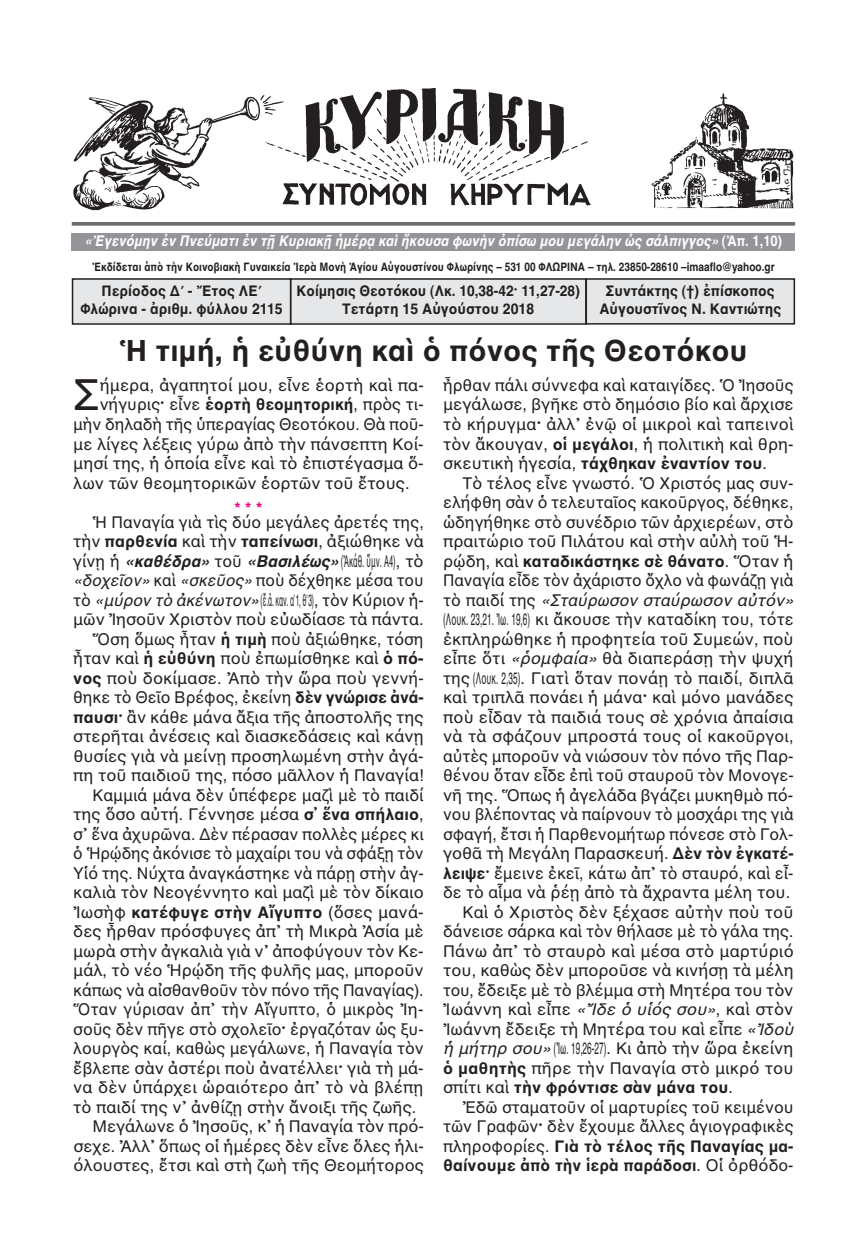
<style>
.page{position:relative;width:867px;height:1257px;background:#fff}
.page>*{position:absolute;margin:0;border:0;box-sizing:border-box;transform-origin:0 0}
.t1{font:43.5px "AL Helvetica";color:#231f20}
.t2{font:700 30px "AL Helvetica";color:#231f20}
.t3{font:16.5px/14.1px "AL Helvetica";color:#231f20}
.t4{font:16.5px "AL Helvetica";color:#231f20;scale:.95 1}
.t5{font:700 16.5px "AL Helvetica";color:#231f20}
.t6{font:16.5px "AL Helvetica";color:#231f20;scale:.5 1}
.t7{font:italic 16.5px "AL Helvetica";color:#231f20}
.t8{font:700 15px/18px "AL Helvetica";color:#231f20;text-align:center;scale:.95 1}
.t9{font:italic 700 15px "AL Helvetica";color:#fff;scale:.88 1}
.t10{font:700 15px/18px "AL Helvetica";color:#231f20;text-align:center;scale:.93 1}
.t11{font:700 12px "AL Helvetica";color:#231f20;scale:.85 1}
.s1{font-style:normal}
.s2{font-weight:700}
.s3{font-weight:700;color:#ed028c}
.s4{font-weight:700;font-style:italic}
.s5{font-style:italic}
.s6{font-weight:400}
</style>
<div class="page">
<div style="left:291px;top:280px;width:294px;height:43px;background:#e6e7e9"></div>
<div style="left:290px;top:278px;width:296px;height:47px;border:2px solid #231f20"></div>
<div style="left:73px;top:280px;width:217px;height:43px;background:#e6e7e9"></div>
<div style="left:72px;top:278px;width:219px;height:47px;border:2px solid #231f20"></div>
<div style="left:587px;top:280px;width:206px;height:43px;background:#e6e7e9"></div>
<div style="left:585px;top:278px;width:210px;height:46px;border:2px solid #231f20"></div>
<svg style="left:72px;top:222px;width:723px;height:4px;fill:#6c6d70"></svg>
<div style="left:72px;top:233px;width:723px;height:18px;background:#939598"></div>
<img style="left:73px;top:88px;width:721px;height:123px">
<p class="t9" style="left:85px;top:232px;width:794px">«Ἐγενόμην ἐν Πνεύματι ἐν τῇ Κυριακῇ ἡμέρᾳ καὶ ἤκουσα φωνὴν ὀπίσω μου μεγάλην ὡς σάλπιγγος» <span class="s1">(Ἀπ. 1,10)</span></p>
<p class="t11" style="left:92px;top:260px;width:804px">Ἐκδίδεται ἀπὸ τὴν Κοινοβιακὴ Γυναικεία Ἱερὰ Μονὴ Ἁγίου Αὐγουστίνου Φλωρίνης – 531 00 ΦΛΩΡΙΝΑ – τηλ. 23850-28610 –imaaflo@yahoo.gr</p>
<p class="t8" style="left:80px;top:282px;width:214px">Περίοδος Δ΄ - Ἔτος ΛΕ΄<br>Φλώρινα - ἀριθμ. φύλλου 2115</p>
<p class="t8" style="left:599px;top:282px;width:193px">Συντάκτης (†) ἐπίσκοπος<br>Αὐγουστῖνος Ν. Καντιώτης</p>
<p class="t2" style="left:119px;top:333px;width:630px">Ἡ τιμή, ἡ εὐθύνη καὶ ὁ πόνος τῆς Θεοτόκου</p>
<p class="t10" style="left:296px;top:282px;width:306px">Κοίμησις Θεοτόκου (Λκ. 10,38-42· 11,27-28)<br>Τετάρτη 15 Αὐγούστου 2018</p>
<p class="t1" style="left:73px;top:370px;width:28px">Σ</p>
<p class="t3" style="left:100px;top:378px;width:326px">ήμερα, ἀγαπητοί μου, εἶνε ἑορτὴ καὶ πα-</p>
<p class="t3" style="left:100px;top:397px;width:325px">νήγυρις<span class="s2">·</span> εἶνε <span class="s2">ἑορτὴ θεομητορική</span>, πρὸς τι-</p>
<p class="t3" style="left:73px;top:417px;width:352px">μὴν δηλαδὴ τῆς ὑπεραγίας Θεοτόκου. Θὰ ποῦ-</p>
<p class="t3" style="left:73px;top:436px;width:352px">με λίγες λέξεις γύρω ἀπὸ τὴν πάνσεπτη Κοί-</p>
<p class="t3" style="left:73px;top:456px;width:352px">μησί της, ἡ ὁποία εἶνε καὶ τὸ ἐπιστέγασμα ὅ-</p>
<p class="t3" style="left:73px;top:475px;width:338px">λων τῶν θεομητορικῶν ἑορτῶν τοῦ ἔτους.</p>
<p class="t3" style="left:93px;top:500px;width:332px;text-indent:142px"><span class="s3">***<br></span>Ἡ Παναγία γιὰ τὶς δύο μεγάλες ἀρετές της,</p>
<p class="t3" style="left:73px;top:534px;width:352px">τὴν <span class="s2">παρθενία</span> καὶ τὴν <span class="s2">ταπείνωσι</span>, ἀξιώθηκε νὰ</p>
<p class="t3" style="left:73px;top:553px;width:352px">γίνῃ ἡ <span class="s4">«καθέδρα»</span> τοῦ <span class="s4">«Βασιλέως»</span> (Ἀκάθ. ὕμν. Α4), τὸ</p>
<p class="t4" style="left:73px;top:570px;width:370px"><span class="s5">«δοχεῖον»</span> καὶ <span class="s5">«σκεῦος»</span> ποὺ δέχθηκε μέσα του</p>
<p class="t3" style="left:73px;top:592px;width:352px">τὸ <span class="s5">«μύρον τὸ ἀκένωτον»</span>(ἔ.ἀ. καν. α΄1, θ΄3), τὸν Κύριον ἡ-</p>
<p class="t3" style="left:73px;top:612px;width:352px">μῶν Ἰησοῦν Χριστὸν ποὺ εὐωδίασε τὰ πάντα.</p>
<p class="t3" style="left:93px;top:631px;width:332px">Ὅση ὅμως ἦταν <span class="s2">ἡ τιμὴ</span> ποὺ ἀξιώθηκε, τόση</p>
<p class="t3" style="left:73px;top:651px;width:352px">ἦταν καὶ <span class="s2">ἡ εὐθύνη</span> ποὺ ἐπωμίσθηκε καὶ <span class="s2">ὁ πό-</span></p>
<p class="t3" style="left:73px;top:670px;width:352px"><span class="s2">νος</span> ποὺ δοκίμασε. Ἀπὸ τὴν ὥρα ποὺ γεννή-</p>
<p class="t3" style="left:73px;top:690px;width:352px">θηκε τὸ Θεῖο Βρέφος, ἐκείνη <span class="s2">δὲν γνώρισε ἀνά-</span></p>
<p class="t3" style="left:73px;top:709px;width:352px"><span class="s2">παυσι·</span> ἂν κάθε μάνα ἄξια τῆς ἀποστολῆς της</p>
<p class="t3" style="left:73px;top:729px;width:352px">στερῆται ἀνέσεις καὶ διασκεδάσεις καὶ κάνῃ</p>
<p class="t3" style="left:73px;top:748px;width:352px">θυσίες γιὰ νὰ μείνῃ προσηλωμένη στὴν ἀγά-</p>
<p class="t3" style="left:73px;top:768px;width:352px">πη τοῦ παιδιοῦ της, πόσο μᾶλλον ἡ Παναγία!</p>
<p class="t3" style="left:93px;top:787px;width:332px">Καμμιά μάνα δὲν ὑπέφερε μαζὶ μὲ τὸ παιδί</p>
<p class="t3" style="left:73px;top:807px;width:352px">της ὅσο αὐτή. Γέννησε μέσα <span class="s2">σ᾽ ἕνα σπήλαιο</span>,</p>
<p class="t3" style="left:73px;top:826px;width:352px">σ᾽ ἕνα ἀχυρῶνα. Δὲν πέρασαν πολλὲς μέρες κι</p>
<p class="t4" style="left:73px;top:843px;width:370px">ὁ Ἡρῴδης ἀκόνισε τὸ μαχαίρι του νὰ σφάξῃ τὸν</p>
<p class="t3" style="left:73px;top:865px;width:352px">Υἱό της. Νύχτα ἀναγκάστηκε νὰ πάρῃ στὴν ἀγ-</p>
<p class="t3" style="left:73px;top:885px;width:352px">καλιὰ τὸν Νεογέννητο καὶ μαζὶ μὲ τὸν δίκαιο</p>
<p class="t5" style="left:73px;top:902px;width:352px"><span class="s6">Ἰωσὴφ</span> κατέφυγε στὴν Αἴγυπτο <span class="s6">(ὅσες μανά-</span></p>
<p class="t3" style="left:73px;top:924px;width:352px">δες ἦρθαν πρόσφυγες ἀπ᾽ τὴ Μικρὰ Ἀσία μὲ</p>
<p class="t3" style="left:73px;top:943px;width:352px">μωρὰ στὴν ἀγκαλιὰ γιὰ ν᾽ ἀποφύγουν τὸν Κε-</p>
<p class="t3" style="left:73px;top:963px;width:352px">μάλ, τὸ νέο Ἡρῴδη τῆς φυλῆς μας, μποροῦν</p>
<p class="t3" style="left:73px;top:982px;width:352px">κάπως νὰ αἰσθανθοῦν τὸν πόνο τῆς Παναγίας).</p>
<p class="t4" style="left:73px;top:999px;width:370px">Ὅταν γύρισαν ἀπ᾽ τὴν Αἴγυπτο, ὁ μικρὸς Ἰη-</p>
<p class="t3" style="left:73px;top:1021px;width:352px">σοῦς δὲν πῆγε στὸ σχολεῖο<span class="s2">·</span> ἐργαζόταν ὡς ξυ-</p>
<p class="t3" style="left:73px;top:1041px;width:352px">λουργὸς καί, καθὼς μεγάλωνε, ἡ Παναγία τὸν</p>
<p class="t3" style="left:73px;top:1060px;width:352px">ἔβλεπε σὰν ἀστέρι ποὺ ἀνατέλλει<span class="s2">·</span> γιὰ τὴ μά-</p>
<p class="t3" style="left:73px;top:1080px;width:352px">να δὲν ὑπάρχει ὡραιότερο ἀπ᾽ τὸ νὰ βλέπῃ</p>
<p class="t3" style="left:73px;top:1099px;width:345px">τὸ παιδί της ν᾽ ἀνθίζῃ στὴν ἄνοιξι τῆς ζωῆς.</p>
<p class="t3" style="left:92px;top:1119px;width:333px">Μεγάλωνε ὁ Ἰησοῦς, κ᾽ ἡ Παναγία τὸν πρό-</p>
<p class="t3" style="left:73px;top:1138px;width:352px">σεχε. Ἀλλ᾽ ὅπως οἱ ἡμέρες δὲν εἶνε ὅλες ἡλι-</p>
<p class="t3" style="left:74px;top:1158px;width:352px">όλουστες, ἔτσι καὶ στὴ ζωὴ τῆς Θεομήτορος</p>
<p class="t3" style="left:443px;top:378px;width:352px">ἦρθαν πάλι σύννεφα καὶ καταιγίδες. Ὁ Ἰησοῦς</p>
<p class="t3" style="left:443px;top:397px;width:352px">μεγάλωσε, βγῆκε στὸ δημόσιο βίο καὶ ἄρχισε</p>
<p class="t3" style="left:443px;top:417px;width:352px">τὸ κήρυγμα<span class="s2">·</span> ἀλλ᾽ ἐνῷ οἱ μικροὶ καὶ ταπεινοὶ</p>
<p class="t3" style="left:443px;top:436px;width:352px">τὸν ἄκουγαν, <span class="s2">οἱ μεγάλοι</span>, ἡ πολιτικὴ καὶ θρη-</p>
<p class="t5" style="left:443px;top:453px;width:325px"><span class="s6">σκευτικὴ ἡγεσία,</span> τάχθηκαν ἐναντίον του<span class="s6">.</span></p>
<p class="t3" style="left:462px;top:475px;width:332px">Τὸ τέλος εἶνε γνωστό. Ὁ Χριστός μας συν-</p>
<p class="t3" style="left:443px;top:495px;width:352px">ελήφθη σὰν ὁ τελευταῖος κακοῦργος, δέθηκε,</p>
<p class="t3" style="left:443px;top:514px;width:352px">ὡδηγήθηκε στὸ συνέδριο τῶν ἀρχιερέων, στὸ</p>
<p class="t3" style="left:443px;top:534px;width:352px">πραιτώριο τοῦ Πιλάτου καὶ στὴν αὐλὴ τοῦ Ἡ-</p>
<p class="t5" style="left:443px;top:551px;width:352px"><span class="s6">ρῴδη, καὶ</span> καταδικάστηκε σὲ θάνατο<span class="s6">. Ὅταν ἡ</span></p>
<p class="t4" style="left:443px;top:570px;width:370px">Παναγία εἶδε τὸν ἀχάριστο ὄχλο νὰ φωνάζῃ γιὰ</p>
<p class="t7" style="left:443px;top:590px;width:352px"><span class="s1">τὸ παιδί της</span> «Σταύρωσον σταύρωσον αὐτόν»</p>
<p class="t6" style="left:443px;top:609px;width:702px">(Λουκ. 23,21. Ἰω. 19,6) κι ἄκουσε τὴν καταδίκη του, τότε</p>
<p class="t3" style="left:443px;top:631px;width:352px">ἐκπληρώθηκε ἡ προφητεία τοῦ Συμεών, ποὺ</p>
<p class="t3" style="left:443px;top:651px;width:352px">εἶπε ὅτι <span class="s5">«ῥομφαία»</span> θὰ διαπεράσῃ τὴν ψυχή</p>
<p class="t3" style="left:443px;top:670px;width:352px">της (Λουκ. 2,35). Γιατὶ ὅταν πονάῃ τὸ παιδί, διπλᾶ</p>
<p class="t3" style="left:443px;top:690px;width:352px">καὶ τριπλᾶ πονάει ἡ μάνα<span class="s2">·</span> καὶ μόνο μανάδες</p>
<p class="t3" style="left:443px;top:709px;width:352px">ποὺ εἶδαν τὰ παιδιά τους σὲ χρόνια ἀπαίσια</p>
<p class="t3" style="left:443px;top:729px;width:352px">νὰ τὰ σφάζουν μπροστά τους οἱ κακοῦργοι,</p>
<p class="t3" style="left:443px;top:748px;width:352px">αὐτὲς μποροῦν νὰ νιώσουν τὸν πόνο τῆς Παρ-</p>
<p class="t3" style="left:443px;top:768px;width:352px">θένου ὅταν εἶδε ἐπὶ τοῦ σταυροῦ τὸν Μονογε-</p>
<p class="t3" style="left:443px;top:787px;width:351px">νῆ της. Ὅπως ἡ ἀγελάδα βγάζει μυκηθμὸ πό-</p>
<p class="t4" style="left:443px;top:804px;width:370px">νου βλέποντας νὰ παίρνουν τὸ μοσχάρι της γιὰ</p>
<p class="t3" style="left:443px;top:826px;width:352px">σφαγή, ἔτσι ἡ Παρθενομήτωρ πόνεσε στὸ Γολ-</p>
<p class="t3" style="left:443px;top:846px;width:352px">γοθᾶ τὴ Μεγάλη Παρασκευή. <span class="s2">Δὲν τὸν ἐγκατέ-</span></p>
<p class="t3" style="left:443px;top:865px;width:352px"><span class="s2">λειψε·</span> ἔμεινε ἐκεῖ, κάτω ἀπ᾽ τὸ σταυρό, καὶ εἶ-</p>
<p class="t3" style="left:443px;top:885px;width:348px">δε τὸ αἷμα νὰ ῥέῃ ἀπὸ τὰ ἄχραντα μέλη του.</p>
<p class="t3" style="left:462px;top:904px;width:332px">Καὶ ὁ Χριστὸς δὲν ξέχασε αὐτὴν ποὺ τοῦ</p>
<p class="t3" style="left:443px;top:924px;width:352px">δάνεισε σάρκα καὶ τὸν θήλασε μὲ τὸ γάλα της.</p>
<p class="t3" style="left:443px;top:943px;width:352px">Πάνω ἀπ᾽ τὸ σταυρὸ καὶ μέσα στὸ μαρτύριό</p>
<p class="t3" style="left:443px;top:963px;width:352px">του, καθὼς δὲν μποροῦσε νὰ κινήσῃ τὰ μέλη</p>
<p class="t4" style="left:443px;top:980px;width:370px">του, ἔδειξε μὲ τὸ βλέμμα στὴ Μητέρα του τὸν</p>
<p class="t3" style="left:443px;top:1002px;width:352px">Ἰωάννη καὶ εἶπε <span class="s5">«Ἴδε ὁ υἱός σου»</span>, καὶ στὸν</p>
<p class="t3" style="left:443px;top:1021px;width:352px">Ἰωάννη ἔδειξε τὴ Μητέρα του καὶ εἶπε <span class="s5">«Ἰδοὺ</span></p>
<p class="t6" style="left:443px;top:1038px;width:702px"><span class="s5">ἡ μήτηρ σου»</span> (Ἰω. 19,26-27). Κι ἀπὸ τὴν ὥρα ἐκείνη</p>
<p class="t3" style="left:443px;top:1060px;width:352px"><span class="s2">ὁ μαθητὴς</span> πῆρε τὴν Παναγία στὸ μικρό του</p>
<p class="t5" style="left:443px;top:1077px;width:291px"><span class="s6">σπίτι καὶ</span> τὴν φρόντισε σὰν μάνα του<span class="s6">.</span></p>
<p class="t3" style="left:462px;top:1099px;width:332px">Ἐδῶ σταματοῦν οἱ μαρτυρίες τοῦ κειμένου</p>
<p class="t3" style="left:443px;top:1119px;width:352px">τῶν Γραφῶν<span class="s2">·</span> δὲν ἔχουμε ἄλλες ἁγιογραφικὲς</p>
<p class="t5" style="left:443px;top:1136px;width:352px"><span class="s6">πληροφορίες.</span> Γιὰ τὸ τέλος τῆς Παναγίας μα-</p>
<p class="t5" style="left:443px;top:1155px;width:352px">θαίνουμε ἀπὸ τὴν ἱερὰ παράδοσι<span class="s6">. Οἱ ὀρθόδο-</span></p>
</div>
